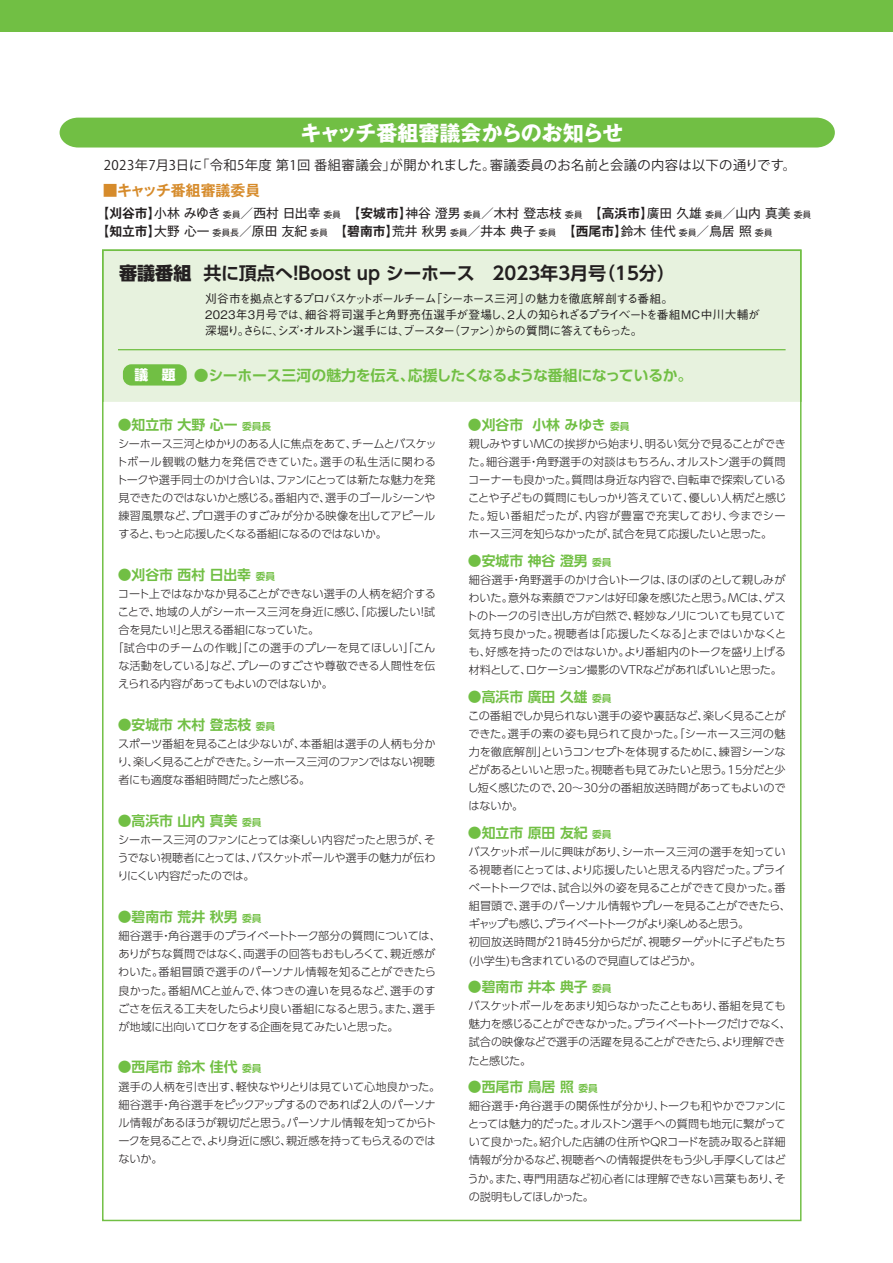
<style>
.page{position:relative;width:893px;height:1263px;background:#fff}
.page>*{position:absolute;margin:0;border:0;box-sizing:border-box;transform-origin:0 0}
.t1{font:700 21px "Gothic MB101 Pr 6 N";color:#fff}
.t2{font:700 18px "UD Shin Go Pro De";color:#231f20}
.t3{font:700 14.85px "UD Shin Go Pro De";letter-spacing:-.02em;color:#71bf44}
.t4{font:700 14.85px "Gothic MB101 Pro De";color:#d68b2b}
.t5{font:700 13.8px "UD Shin Go Pro De";color:#71bf44}
.t6{font:13.35px "Koz Go Pro";letter-spacing:.03em;color:#231f20}
.t7{font:12.75px/18px "Gothic MB101 Pro";color:#231f20}
.t8{font:500 11.7px/15.9px "Gothic BBB Pro";letter-spacing:-.075em;color:#231f20}
.t9{font:300 11.1px/18px "UD Shin Go Pro";letter-spacing:-.02em;color:#231f20;text-align:justify}
.t10{font:300 11.1px "UD Shin Go Pro";letter-spacing:.01em;color:#231f20}
.s1{font-family:"Gothic MB101 Pro De";font-weight:700}
.s2{font-size:9px}
.s3{font-family:"UD Shin Go Pro";font-weight:800}
.s4{font-family:"UD Shin Go Pro";font-weight:800;font-size:13.8px;color:#fff}
.s5{font-size:9.6px}
</style>
<div class="page">
<div style="left:0;top:0;width:893px;height:32px;background:#71bf44"></div>
<div style="left:102px;top:249px;width:699px;height:154px;background:#e7f2de"></div>
<div style="left:60px;top:118px;width:775px;height:30px;background:#71bf44"></div>
<div style="left:123px;top:364px;width:64px;height:22px;background:#71bf44;border-radius:9px"></div>
<hr style="left:118px;top:349px;width:668px;height:1px;background:#71bf44">
<p class="t1" style="left:301px;top:115px;width:324px">キャッチ番組審議会からのお知らせ</p>
<p class="t6" style="left:104px;top:156px;width:694px">2023年7月3日に「令和5年度 第1回 番組審議会」が開かれました。審議委員のお名前と会議の内容は以下の通りです。</p>
<p class="t4" style="left:103px;top:178px;width:159px">■キャッチ番組審議委員</p>
<p class="t7" style="left:96px;top:202px;width:716px"><span class="s1">【刈谷市】</span>小林 みゆき <span class="s2">委員</span>／西村 日出幸 <span class="s2">委員</span> <span class="s1">【安城市】</span>神谷 澄男 <span class="s2">委員</span>／木村 登志枝 <span class="s2">委員</span> <span class="s1">【高浜市】</span>廣田 久雄 <span class="s2">委員</span>／山内 真美 <span class="s2">委員</span><span class="s1">【知立市】</span>大野 心一 <span class="s2">委員長</span>／原田 友紀 <span class="s2">委員</span> <span class="s1">【碧南市】</span>荒井 秋男 <span class="s2">委員</span>／井本 典子 <span class="s2">委員</span> <span class="s1">【西尾市】</span>鈴木 佳代 <span class="s2">委員</span>／鳥居 照 <span class="s2">委員</span></p>
<p class="t2" style="left:119px;top:259px;width:557px"><span class="s3">審議番組</span> 共に頂点へ！Boost up シーホース　2023年3月号（15分）</p>
<p class="t8" style="left:205px;top:289px;width:556px">刈谷市を拠点とするプロバスケットボールチーム「シーホース三河」の魅力を徹底解剖する番組。<br>2023年3月号では、細谷将司選手と角野亮伍選手が登場し、2人の知られざるプライベートを番組MC中川大輔が深堀り。さらに、シズ・オルストン選手には、ブースター（ファン）からの質問に答えてもらった。</p>
<p class="t3" style="left:134px;top:363px;width:560px"><span class="s4">議　題</span> ●シーホース三河の魅力を伝え、応援したくなるような番組になっているか。</p>
<p class="t5" style="left:118px;top:413px;width:155px">●知立市 大野 心一 <span class="s5">委員長</span></p>
<p class="t9" style="left:116px;top:434px;width:322px">シーホース三河とゆかりのある人に焦点をあて、チームとバスケットボール観戦の魅力を発信できていた。選手の私生活に関わるトークや選手同士のかけ合いは、ファンにとっては新たな魅力を発見できたのではないかと感じる。番組内で、選手のゴールシーンや練習風景など、プロ選手のすごみが分かる映像を出してアピールすると、もっと応援したくなる番組になるのではないか。</p>
<p class="t5" style="left:468px;top:413px;width:163px">●刈谷市 小林 みゆき <span class="s5">委員</span></p>
<p class="t9" style="left:468px;top:434px;width:320px">親しみやすいMCの挨拶から始まり、明るい気分で見ることができた。細谷選手・角野選手の対談はもちろん、オルストン選手の質問コーナーも良かった。質問は身近な内容で、自転車で探索していることや子どもの質問にもしっかり答えていて、優しい人柄だと感じた。短い番組だったが、内容が豊富で充実しており、今までシーホース三河を知らなかったが、試合を見て応援したいと思った。</p>
<p class="t5" style="left:118px;top:563px;width:159px">●刈谷市 西村 日出幸 <span class="s5">委員</span></p>
<p class="t9" style="left:118px;top:584px;width:319px">コート上ではなかなか見ることができない選手の人柄を紹介する</p>
<p class="t9" style="left:118px;top:602px;width:319px">ことで、地域の人がシーホース三河を身近に感じ、「応援したい！試</p>
<p class="t9" style="left:118px;top:621px;width:202px">合を見たい！」と思える番組になっていた。</p>
<p class="t10" style="left:112px;top:639px;width:324px">「試合中のチームの作戦」「この選手のプレーを見てほしい」「こん</p>
<p class="t9" style="left:118px;top:657px;width:318px">な活動をしている」など、プレーのすごさや尊敬できる人間性を伝</p>
<p class="t9" style="left:118px;top:675px;width:216px">えられる内容があってもよいのではないか。</p>
<p class="t5" style="left:118px;top:714px;width:159px">●安城市 木村 登志枝 <span class="s5">委員</span></p>
<p class="t9" style="left:117px;top:735px;width:319px">スポーツ番組を見ることは少ないが、本番組は選手の人柄も分かり、楽しく見ることができた。シーホース三河のファンではない視聴者にも適度な番組時間だったと感じる。</p>
<p class="t5" style="left:468px;top:549px;width:145px">●安城市 神谷 澄男 <span class="s5">委員</span></p>
<p class="t9" style="left:467px;top:570px;width:321px">細谷選手・角野選手のかけ合いトークは、ほのぼのとして親しみがわいた。意外な素顔でファンは好印象を感じたと思う。MCは、ゲストのトークの引き出し方が自然で、軽妙なノリについても見ていて気持ち良かった。視聴者は「応援したくなる」とまではいかなくとも、好感を持ったのではないか。より番組内のトークを盛り上げる材料として、ロケーション撮影のVTRなどがあればいいと思った。</p>
<p class="t5" style="left:468px;top:685px;width:145px">●高浜市 廣田 久雄 <span class="s5">委員</span></p>
<p class="t9" style="left:467px;top:706px;width:320px">この番組でしか見られない選手の姿や裏話など、楽しく見ることができた。選手の素の姿も見られて良かった。「シーホース三河の魅力を徹底解剖」というコンセプトを体現するために、練習シーンなどがあるといいと思った。視聴者も見てみたいと思う。15分だと少し短く感じたので、20～30分の番組放送時間があってもよいのではないか。</p>
<p class="t5" style="left:118px;top:810px;width:145px">●高浜市 山内 真美 <span class="s5">委員</span></p>
<p class="t9" style="left:117px;top:831px;width:320px">シーホース三河のファンにとっては楽しい内容だったと思うが、そうでない視聴者にとっては、バスケットボールや選手の魅力が伝わりにくい内容だったのでは。</p>
<p class="t5" style="left:468px;top:821px;width:145px">●知立市 原田 友紀 <span class="s5">委員</span></p>
<p class="t9" style="left:468px;top:842px;width:324px;text-align:left">バスケットボールに興味があり、シーホース三河の選手を知っている視聴者にとっては、より応援したいと思える内容だった。プライベートトークでは、試合以外の姿を見ることができて良かった。番組冒頭で、選手のパーソナル情報やプレーを見ることができたら、ギャップも感じ、プライベートトークがより楽しめると思う。<br>初回放送時間が21時45分からだが、視聴ターゲットに子どもたち(小学生)も含まれているので見直してはどうか。</p>
<p class="t5" style="left:118px;top:906px;width:145px">●碧南市 荒井 秋男 <span class="s5">委員</span></p>
<p class="t9" style="left:118px;top:927px;width:324px;text-align:left">細谷選手・角谷選手のプライベートトーク部分の質問については、ありがちな質問ではなく、両選手の回答もおもしろくて、親近感がわいた。番組冒頭で選手のパーソナル情報を知ることができたら良かった。番組MCと並んで、体つきの違いを見るなど、選手のすごさを伝える工夫をしたらより良い番組になると思う。また、選手が地域に出向いてロケをする企画を見てみたいと思った。</p>
<p class="t5" style="left:468px;top:976px;width:145px">●碧南市 井本 典子 <span class="s5">委員</span></p>
<p class="t9" style="left:468px;top:997px;width:324px;text-align:left">バスケットボールをあまり知らなかったこともあり、番組を見ても魅力を感じることができなかった。プライベートトークだけでなく、試合の映像などで選手の活躍を見ることができたら、より理解できたと感じた。</p>
<p class="t5" style="left:118px;top:1056px;width:145px">●西尾市 鈴木 佳代 <span class="s5">委員</span></p>
<p class="t9" style="left:118px;top:1077px;width:323px;text-align:left">選手の人柄を引き出す、軽快なやりとりは見ていて心地良かった。細谷選手・角谷選手をピックアップするのであれば2人のパーソナル情報があるほうが親切だと思う。パーソナル情報を知ってからトークを見ることで、より身近に感じ、親近感を持ってもらえるのではないか。</p>
<p class="t5" style="left:468px;top:1075px;width:131px">●西尾市 鳥居 照 <span class="s5">委員</span></p>
<p class="t9" style="left:468px;top:1097px;width:320px">細谷選手・角谷選手の関係性が分かり、トークも和やかでファンにとっては魅力的だった。オルストン選手への質問も地元に繋がっていて良かった。紹介した店舗の住所やＱＲコードを読み取ると詳細情報が分かるなど、視聴者への情報提供をもう少し手厚くしてはどうか。また、専門用語など初心者には理解できない言葉もあり、その説明もしてほしかった。</p>
</div>
